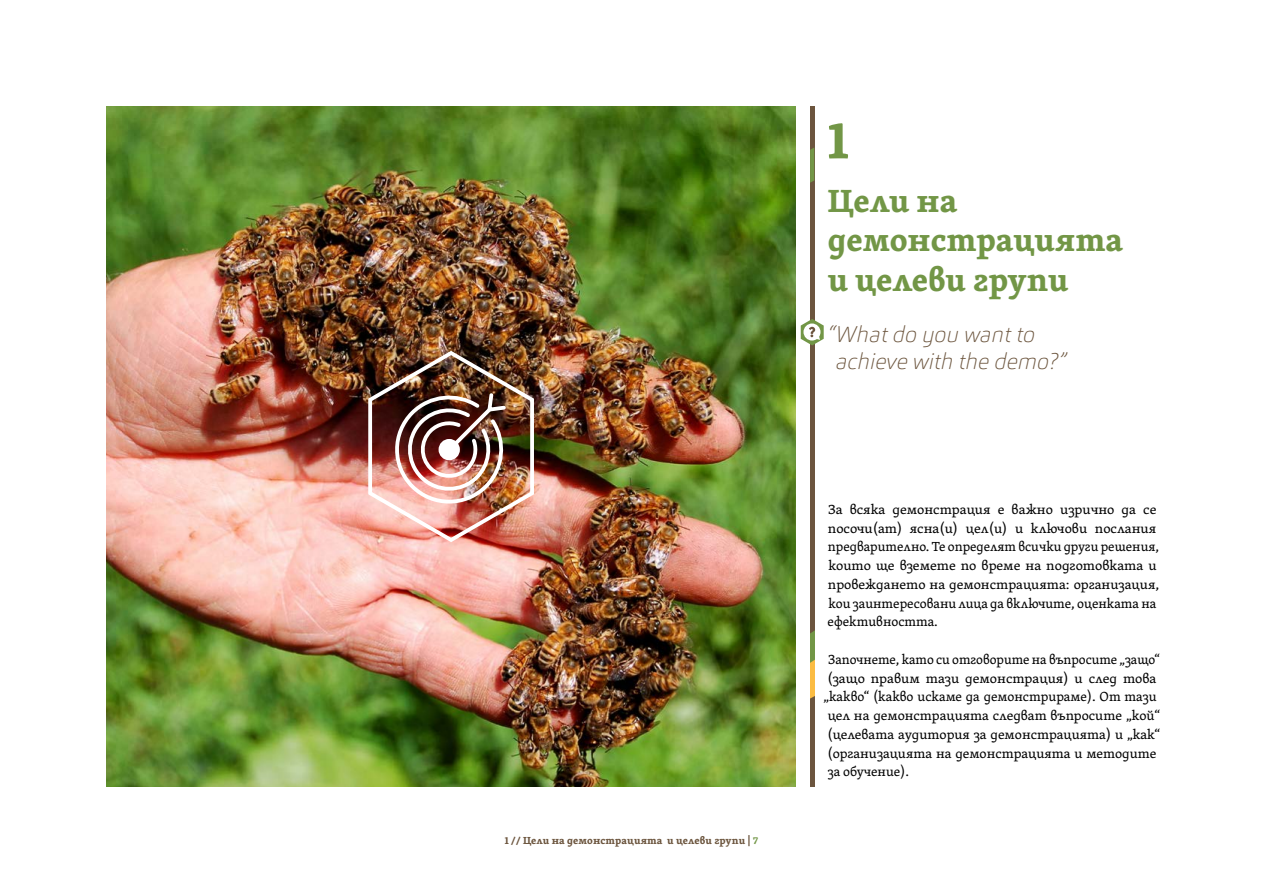
<style>
.page{position:relative;width:1263px;height:893px;background:#fff}
.page>*{position:absolute;margin:0;border:0;box-sizing:border-box;transform-origin:0 0}
.t1{font:700 54px "Skolar PE";color:#729646}
.t2{font:700 33px/39.6px "Skolar PE";color:#729646}
.t3{font:italic 100 22.5px/27px "Carnas";color:#6c553e}
.t4{font:13.5px/18.8px "Skolar PE";color:#000;scale:1.05 1}
.t5{font:13.5px "Skolar PE";color:#000}
.t6{font:13.5px "Skolar PE";color:#000;scale:1.04 1}
.t7{font:700 10.5px "Skolar PE";letter-spacing:.01em;color:#6c553e}
.s1{color:#729646}
</style>
<div class="page">
<hr style="left:810px;top:106px;width:4px;height:681px;background:#6c553e">
<svg style="left:810px;top:148px;width:4px;height:35px"></svg>
<svg style="left:810px;top:631px;width:4px;height:68px"></svg>
<img style="left:106px;top:106px;width:690px;height:681px">
<svg style="left:801px;top:319px;width:23px;height:26px"></svg>
<img style="left:365px;top:349px;width:171px;height:195px">
<p class="t7" style="left:505px;top:832px;width:255px">1 // Цели на демонстрацията и целеви групи | <span class="s1">7</span></p>
<h1 class="t1" style="left:828px;top:97px;width:22px">1</h1>
<h2 class="t2" style="left:828px;top:179px;width:297px">Цели на демонстрацията и целеви групи</h2>
<h3 class="t3" style="left:836px;top:321px;width:231px;text-indent:-8px">“What do you want to achieve with the demo?”</h3>
<p class="t4" style="left:828px;top:499px;width:317px">За всяка демонстрация е важно изрично да се посочи(ат) ясна(и) цел(и) и ключови послания предварително. Те определят всички други решения, които ще вземете по време на подготовката и провеждането на демонстрацията: организация, кои заинтересовани лица да включите, оценката на ефективността.</p>
<p class="t5" style="left:828px;top:649px;width:333px">Започнете, като си отговорите на въпросите „защо“</p>
<p class="t4" style="left:827px;top:668px;width:315px">(защо правим тази демонстрация) и след това</p>
<p class="t5" style="left:823px;top:687px;width:335px">„какво“ (какво искаме да демонстрираме). От тази</p>
<p class="t6" style="left:828px;top:705px;width:321px">цел на демонстрацията следват въпросите „кой“</p>
<p class="t5" style="left:827px;top:724px;width:334px">(целевата аудитория за демонстрацията) и „как“</p>
<p class="t5" style="left:827px;top:743px;width:330px">(организацията на демонстрацията и методите</p>
<p class="t5" style="left:828px;top:762px;width:83px">за обучение).</p>
</div>
